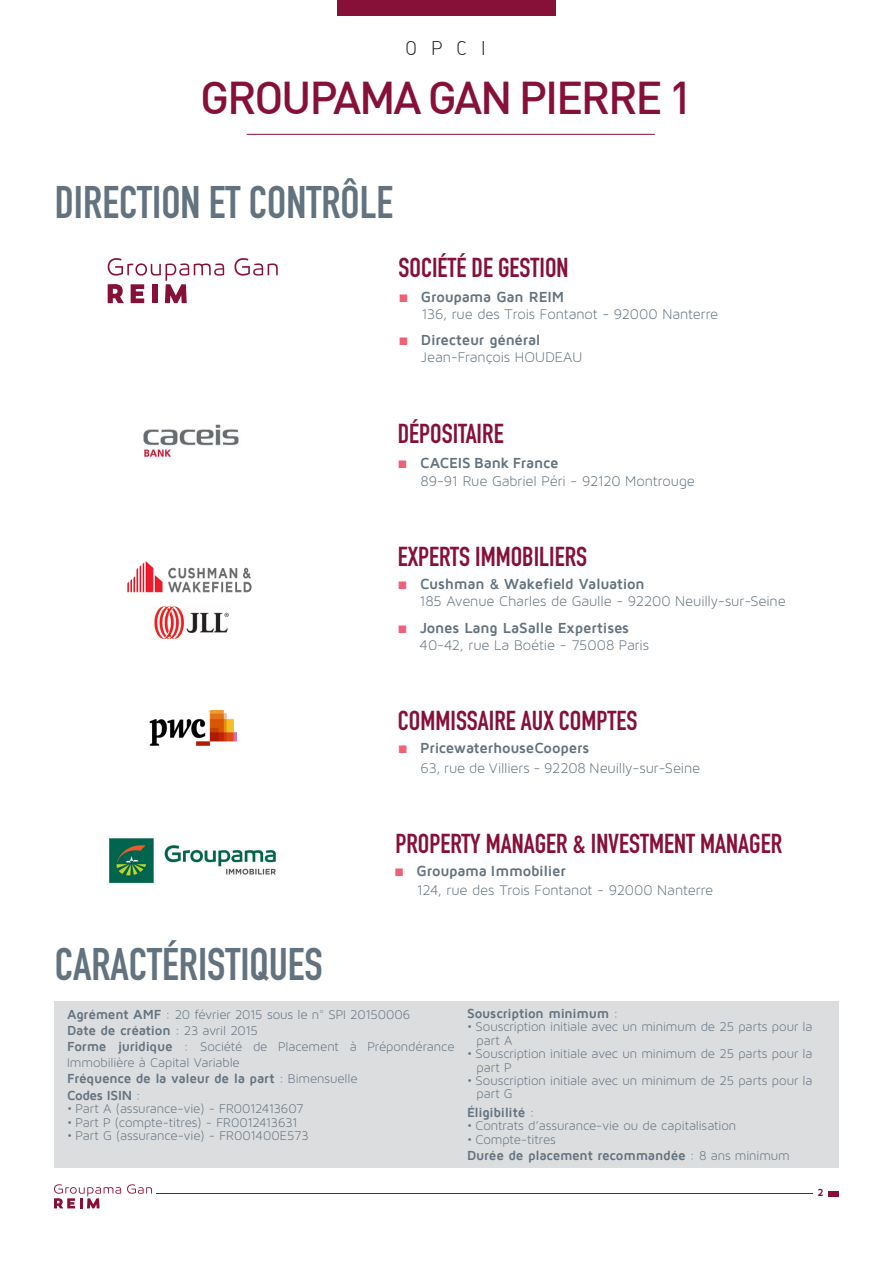
<style>
.page{position:relative;width:893px;height:1263px;background:#fff}
.page>*{position:absolute;margin:0;border:0;box-sizing:border-box;transform-origin:0 0}
.t1{font:700 45px "DIN Condensed";color:#62727f}
.t2{font:500 45px "DIN";letter-spacing:-.05em;color:#861037}
.t3{font:700 27px "DIN Condensed";color:#861037}
.t4{font:italic 19.5px "DIN Light Italic Alt";color:#231f20}
.t5{font:15px "Maven Pro Light 300";letter-spacing:-.01em;color:#62727f}
.t6{font:700 15px "Maven Pro";letter-spacing:-.015em;color:#62727f}
.t7{font:13.5px/16.2px "Maven Pro Light 300";letter-spacing:-.01em;color:#62727f}
.t8{font:700 13.5px/16.2px "Maven Pro";letter-spacing:-.02em;color:#62727f}
.t9{font:700 10.5px "Maven Pro";color:#861037}
.s1{font-weight:400;color:#f06175}
.s2{font-family:"Maven Pro";font-weight:700}
.s3{font-family:"Maven Pro Light 300";font-weight:400}
</style>
<div class="page">
<svg style="left:127px;top:1184px;width:25px;height:10px"></svg>
<svg style="left:54px;top:1184px;width:67px;height:24px"></svg>
<div style="left:828px;top:1191px;width:11px;height:5px;background:#861037"></div>
<hr style="left:156px;top:1193px;width:657px;height:1px;background:#861037">
<div style="left:337px;top:0;width:219px;height:16px;background:#861037"></div>
<hr style="left:247px;top:134px;width:408px;height:1px;background:#861037">
<img style="left:149px;top:710px;width:88px;height:36px">
<img style="left:143px;top:424px;width:96px;height:34px">
<svg style="left:234px;top:258px;width:44px;height:18px"></svg>
<svg style="left:108px;top:258px;width:116px;height:45px"></svg>
<img style="left:127px;top:561px;width:125px;height:32px">
<img style="left:154px;top:606px;width:75px;height:34px">
<div style="left:54px;top:1001px;width:785px;height:167px;background:#dcdddf"></div>
<img style="left:109px;top:838px;width:167px;height:46px">
<h3 class="t4" style="left:406px;top:36px;width:87px">OPCI</h3>
<h1 class="t2" style="left:200px;top:69px;width:494px">GROUPAMA GAN PIERRE 1</h1>
<h1 class="t1" style="left:55px;top:172px;width:340px">DIRECTION ET CONTRÔLE</h1>
<h2 class="t3" style="left:399px;top:250px;width:171px">SOCIÉTÉ DE GESTION</h2>
<p class="t6" style="left:400px;top:289px;width:166px"><span class="s1">Ñ</span> Groupama Gan REIM</p>
<p class="t5" style="left:422px;top:305px;width:298px">136, rue des Trois Fontanot - 92000 Nanterre</p>
<p class="t6" style="left:400px;top:332px;width:142px"><span class="s1">Ñ</span> Directeur général</p>
<p class="t5" style="left:421px;top:349px;width:163px">Jean-François HOUDEAU</p>
<h2 class="t3" style="left:398px;top:415px;width:107px">DÉPOSITAIRE</h2>
<p class="t6" style="left:399px;top:455px;width:161px"><span class="s1">Ñ</span> CACEIS Bank France</p>
<p class="t5" style="left:421px;top:473px;width:276px">89-91 Rue Gabriel Péri - 92120 Montrouge</p>
<h2 class="t3" style="left:398px;top:538px;width:191px">EXPERTS IMMOBILIERS</h2>
<p class="t6" style="left:399px;top:575px;width:248px"><span class="s1">Ñ</span> Cushman &amp; Wakefield Valuation</p>
<p class="t5" style="left:420px;top:593px;width:368px">185 Avenue Charles de Gaulle - 92200 Neuilly-sur-Seine</p>
<p class="t6" style="left:399px;top:620px;width:232px"><span class="s1">Ñ</span> Jones Lang LaSalle Expertises</p>
<p class="t5" style="left:420px;top:636px;width:231px">40-42, rue La Boétie - 75008 Paris</p>
<h2 class="t3" style="left:398px;top:702px;width:241px">COMMISSAIRE AUX COMPTES</h2>
<p class="t6" style="left:399px;top:740px;width:192px"><span class="s1">Ñ</span> PricewaterhouseCoopers</p>
<p class="t5" style="left:421px;top:759px;width:281px">63, rue de Villiers - 92208 Neuilly-sur-Seine</p>
<h1 class="t1" style="left:55px;top:934px;width:270px">CARACTÉRISTIQUES</h1>
<h2 class="t3" style="left:395px;top:825px;width:388px">PROPERTY MANAGER &amp; INVESTMENT MANAGER</h2>
<p class="t6" style="left:395px;top:863px;width:172px"><span class="s1">Ñ</span> Groupama Immobilier</p>
<p class="t5" style="left:417px;top:882px;width:298px">124, rue des Trois Fontanot - 92000 Nanterre</p>
<p class="t7" style="left:67px;top:1006px;width:345px"><span class="s2">Agrément AMF</span> : 20 février 2015 sous le n° SPI 20150006</p>
<p class="t8" style="left:67px;top:1022px;width:192px">Date de création <span class="s3">: 23 avril 2015</span></p>
<p class="t7" style="left:67px;top:1038px;width:389px"><span class="s2">Forme juridique</span> : Société de Placement à Prépondérance<br>Immobilière à Capital Variable</p>
<p class="t8" style="left:67px;top:1071px;width:292px">Fréquence de la valeur de la part <span class="s3">: Bimensuelle<br></span>Codes ISIN <span class="s3">:</span></p>
<p class="t7" style="left:67px;top:1100px;width:238px">• Part A (assurance-vie) - FR0012413607</p>
<p class="t7" style="left:67px;top:1114px;width:232px">• Part P (compte-titres) - FR0012413631</p>
<p class="t7" style="left:67px;top:1127px;width:243px">• Part G (assurance-vie) - FR001400E573</p>
<p class="t8" style="left:467px;top:1005px;width:153px">Souscription minimum <span class="s3">:</span></p>
<p class="t7" style="left:467px;top:1018px;width:347px">• Souscription initiale avec un minimum de 25 parts pour la</p>
<p class="t7" style="left:467px;top:1045px;width:347px">• Souscription initiale avec un minimum de 25 parts pour la</p>
<p class="t7" style="left:467px;top:1072px;width:347px">• Souscription initiale avec un minimum de 25 parts pour la</p>
<p class="t8" style="left:467px;top:1104px;width:69px">Éligibilité <span class="s3">:</span></p>
<p class="t7" style="left:467px;top:1117px;width:271px">• Contrats d’assurance-vie ou de capitalisation</p>
<p class="t7" style="left:467px;top:1131px;width:90px">• Compte-titres</p>
<p class="t8" style="left:467px;top:1147px;width:324px">Durée de placement recommandée <span class="s3">: 8 ans minimum</span></p>
<p class="t7" style="left:476px;top:1032px;width:38px">part A</p>
<p class="t7" style="left:476px;top:1059px;width:37px">part P</p>
<p class="t7" style="left:476px;top:1086px;width:37px">part G</p>
<p class="t9" style="left:817px;top:1187px;width:8px">2</p>
</div>
